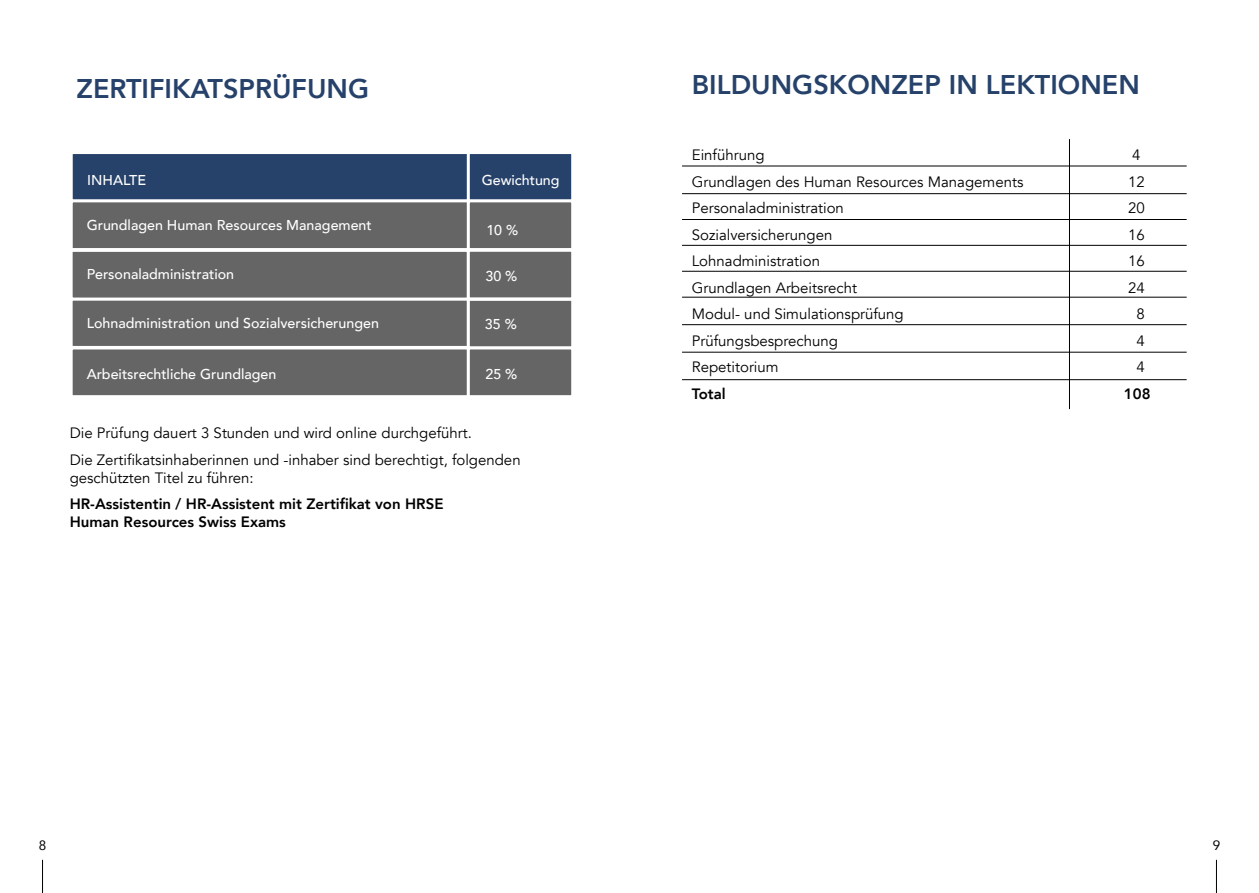
<style>
.page{position:relative;width:1259px;height:893px;background:#fff}
.page>*{position:absolute;margin:0;border:0;box-sizing:border-box;transform-origin:0 0}
.t1{font:800 27px "Avenir";color:#26426a}
.t2{font:800 27px "Avenir";color:#26416a}
.t3{font:15px/26.5px "Avenir";color:#000}
.t4{font:800 15px/18px "Avenir";color:#000}
.t5{font:500 14.25px "Avenir";color:#fff}
.t6{font:13.5px "Avenir";color:#000}
</style>
<div class="page">
<hr style="left:42px;top:860px;width:1px;height:33px;background:#000">
<hr style="left:1216px;top:860px;width:1px;height:33px;background:#000">
<hr style="left:682px;top:166px;width:504px;height:1px;background:#000">
<hr style="left:682px;top:193px;width:504px;height:1px;background:#000">
<hr style="left:682px;top:219px;width:504px;height:1px;background:#000">
<hr style="left:682px;top:245px;width:504px;height:1px;background:#000">
<hr style="left:682px;top:271px;width:504px;height:1px;background:#000">
<hr style="left:682px;top:297px;width:504px;height:1px;background:#000">
<hr style="left:682px;top:324px;width:504px;height:1px;background:#000">
<hr style="left:682px;top:352px;width:504px;height:1px;background:#000">
<hr style="left:682px;top:379px;width:504px;height:1px;background:#000">
<hr style="left:1069px;top:139px;width:1px;height:270px;background:#000">
<div style="left:70px;top:151px;width:400px;height:52px;background:#26416a;border:3px solid #fff"></div>
<div style="left:467px;top:151px;width:107px;height:52px;background:#26416a;border:3px solid #fff"></div>
<div style="left:70px;top:346px;width:400px;height:52px;background:#646564;border:3px solid #fff"></div>
<div style="left:70px;top:297px;width:400px;height:52px;background:#646564;border:3px solid #fff"></div>
<div style="left:70px;top:249px;width:400px;height:52px;background:#646564;border:3px solid #fff"></div>
<div style="left:70px;top:199px;width:400px;height:52px;background:#646564;border:3px solid #fff"></div>
<div style="left:467px;top:199px;width:107px;height:52px;background:#646564;border:3px solid #fff"></div>
<div style="left:467px;top:249px;width:107px;height:51px;background:#646564;border:3px solid #fff"></div>
<div style="left:467px;top:298px;width:107px;height:52px;background:#646564;border:3px solid #fff"></div>
<div style="left:467px;top:346px;width:107px;height:52px;background:#646564;border:3px solid #fff"></div>
<h1 class="t2" style="left:77px;top:68px;width:294px">ZERTIFIKATSPRÜFUNG</h1>
<p class="t5" style="left:87px;top:168px;width:60px">INHALTE</p>
<p class="t5" style="left:482px;top:168px;width:79px">Gewichtung</p>
<p class="t5" style="left:87px;top:213px;width:287px">Grundlagen Human Resources Management</p>
<p class="t5" style="left:87px;top:261px;width:149px">Personaladministration</p>
<p class="t5" style="left:87px;top:310px;width:294px">Lohnadministration und Sozialversicherungen</p>
<p class="t5" style="left:87px;top:361px;width:191px">Arbeitsrechtliche Grundlagen</p>
<p class="t5" style="left:486px;top:217px;width:33px">10 %</p>
<p class="t5" style="left:485px;top:264px;width:33px">30 %</p>
<p class="t5" style="left:485px;top:312px;width:33px">35 %</p>
<p class="t5" style="left:485px;top:361px;width:33px">25 %</p>
<p class="t3" style="left:70px;top:420px;width:452px">Die Prüfung dauert 3 Stunden und wird online durchgeführt.<br>Die Zertifikatsinhaberinnen und -inhaber sind berechtigt, folgenden</p>
<p class="t3" style="left:70px;top:465px;width:185px">geschützten Titel zu führen:</p>
<p class="t4" style="left:70px;top:495px;width:375px">HR-Assistentin / HR-Assistent mit Zertifikat von HRSE<br>Human Resources Swiss Exams</p>
<h1 class="t1" style="left:692px;top:63px;width:449px">BILDUNGSKONZEP IN LEKTIONEN</h1>
<p class="t3" style="left:692px;top:142px;width:74px">Einführung</p>
<p class="t3" style="left:1132px;top:142px;width:10px">4</p>
<p class="t3" style="left:692px;top:169px;width:333px">Grundlagen des Human Resources Managements</p>
<p class="t3" style="left:1128px;top:169px;width:18px">12</p>
<p class="t3" style="left:692px;top:195px;width:154px">Personaladministration</p>
<p class="t3" style="left:1128px;top:195px;width:18px">20</p>
<p class="t3" style="left:692px;top:222px;width:142px">Sozialversicherungen</p>
<p class="t3" style="left:1128px;top:222px;width:18px">16</p>
<p class="t3" style="left:692px;top:248px;width:130px">Lohnadministration</p>
<p class="t3" style="left:1128px;top:248px;width:18px">16</p>
<p class="t3" style="left:692px;top:275px;width:167px">Grundlagen Arbeitsrecht</p>
<p class="t3" style="left:1128px;top:275px;width:18px">24</p>
<p class="t3" style="left:692px;top:301px;width:213px">Modul- und Simulationsprüfung</p>
<p class="t3" style="left:1136px;top:301px;width:10px">8</p>
<p class="t3" style="left:692px;top:328px;width:148px">Prüfungsbesprechung</p>
<p class="t3" style="left:1136px;top:328px;width:10px">4</p>
<p class="t3" style="left:692px;top:354px;width:88px">Repetitorium</p>
<p class="t3" style="left:1136px;top:354px;width:10px">4</p>
<p class="t4" style="left:692px;top:385px;width:35px">Total</p>
<p class="t4" style="left:1124px;top:385px;width:28px">108</p>
<p class="t6" style="left:39px;top:835px;width:9px">8</p>
<p class="t6" style="left:1212px;top:835px;width:9px">9</p>
</div>
